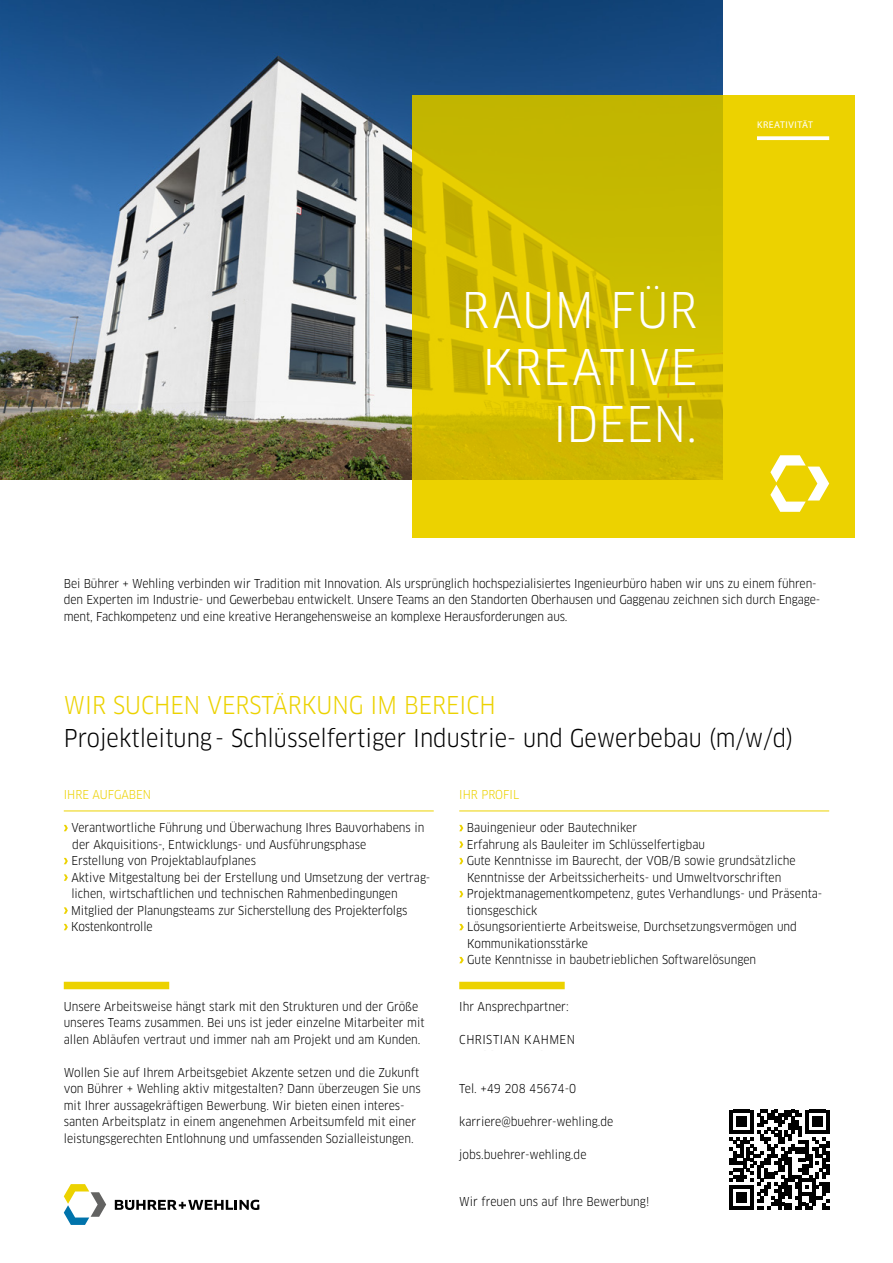
<style>
.page{position:relative;width:893px;height:1263px;background:#fff}
.page>*{position:absolute;margin:0;border:0;box-sizing:border-box;transform-origin:0 0}
.t1{font:condensed 48px/57px "Clan OT";letter-spacing:.01em;color:#fff;text-align:right}
.t2{font:condensed 24px "Clan OT";color:#000}
.t3{font:condensed 24px "Clan OT";color:#ecd200}
.t4{font:condensed 12px/16.5px "Clan OT";color:#000}
.t5{font:condensed 12px "Clan OT";color:#ecd200}
.t6{font:condensed 12px "Clan OT";letter-spacing:.045em;color:#000}
.t7{font:9.75px "Myriad Pro";letter-spacing:.06em;color:#fff}
</style>
<div class="page">
<img style="left:0;top:0;width:723px;height:479px">
<svg style="left:412px;top:95px;width:443px;height:442px;background:#d9c400"></svg>
<svg style="left:770px;top:455px;width:59px;height:57px"></svg>
<svg style="left:729px;top:1109px;width:100px;height:100px"></svg>
<svg style="left:757px;top:136px;width:72px;height:4px"></svg>
<hr style="left:64px;top:810px;width:370px;height:1px;background:#ecd200">
<hr style="left:459px;top:810px;width:370px;height:1px;background:#ecd200">
<div style="left:459px;top:982px;width:106px;height:7px;background:#ecd200"></div>
<div style="left:64px;top:982px;width:105px;height:7px;background:#ecd200"></div>
<svg style="left:115px;top:1200px;width:144px;height:10px"></svg>
<svg style="left:64px;top:1184px;width:42px;height:41px"></svg>
<svg style="left:64px;top:825px;width:4px;height:6px"></svg>
<svg style="left:64px;top:858px;width:4px;height:6px"></svg>
<svg style="left:64px;top:874px;width:4px;height:7px"></svg>
<svg style="left:64px;top:907px;width:4px;height:7px"></svg>
<svg style="left:64px;top:924px;width:4px;height:6px"></svg>
<svg style="left:459px;top:825px;width:4px;height:6px"></svg>
<svg style="left:459px;top:841px;width:4px;height:7px"></svg>
<svg style="left:459px;top:858px;width:4px;height:6px"></svg>
<svg style="left:459px;top:891px;width:4px;height:6px"></svg>
<svg style="left:459px;top:924px;width:5px;height:6px"></svg>
<svg style="left:459px;top:957px;width:5px;height:6px"></svg>
<p class="t7" style="left:757px;top:119px;width:57px">KREATIVITÄT</p>
<h1 class="t1" style="left:461px;top:282px;width:237px">RAUM FÜR<br>KREATIVE<br>IDEEN.</h1>
<p class="t4" style="left:64px;top:575px;width:758px">Bei Bührer + Wehling verbinden wir Tradition mit Innovation. Als ursprünglich hochspezialisiertes Ingenieurbüro haben wir uns zu einem führen&shy;den Experten im Industrie- und Gewerbebau entwickelt. Unsere Teams an den Standorten Oberhausen und Gaggenau zeichnen sich durch Engage&shy;ment, Fachkompetenz und eine kreative Herangehensweise an komplexe Herausforderungen aus.</p>
<h2 class="t3" style="left:64px;top:691px;width:434px">WIR SUCHEN VERSTÄRKUNG IM BEREICH</h2>
<h2 class="t2" style="left:64px;top:724px;width:731px">Projektleitung- Schlüsselfertiger Industrie- und Gewerbebau (m/w/d)</h2>
<p class="t5" style="left:64px;top:787px;width:89px">IHRE AUFGABEN</p>
<p class="t4" style="left:71px;top:819px;width:361px">Verantwortliche Führung und Überwachung Ihres Bauvorhabens in der Akquisitions-, Entwicklungs- und Ausführungsphase<br>Erstellung von Projektablaufplanes<br>Aktive Mitgestaltung bei der Erstellung und Umsetzung der vertrag&shy;lichen, wirtschaftlichen und technischen Rahmenbedingungen Mitglied der Planungsteams zur Sicherstellung des Projekterfolgs Kostenkontrolle</p>
<p class="t4" style="left:64px;top:998px;width:362px">Unsere Arbeitsweise hängt stark mit den Strukturen und der Größe unseres Teams zusammen. Bei uns ist jeder einzelne Mitarbeiter mit allen Abläufen vertraut und immer nah am Projekt und am Kunden.</p>
<p class="t4" style="left:64px;top:1064px;width:358px">Wollen Sie auf Ihrem Arbeitsgebiet Akzente setzen und die Zukunft von Bührer + Wehling aktiv mitgestalten? Dann überzeugen Sie uns mit Ihrer aussagekräftigen Bewerbung. Wir bieten einen interes&shy;santen Arbeitsplatz in einem angenehmen Arbeitsumfeld mit einer leistungsgerechten Entlohnung und umfassenden Sozialleistungen.</p>
<p class="t5" style="left:459px;top:787px;width:61px">IHR PROFIL</p>
<p class="t4" style="left:467px;top:819px;width:357px">Bauingenieur oder Bautechniker<br>Erfahrung als Bauleiter im Schlüsselfertigbau<br>Gute Kenntnisse im Baurecht, der VOB/B sowie grundsätzliche Kenntnisse der Arbeitssicherheits- und Umweltvorschriften Projektmanagementkompetenz, gutes Verhandlungs- und Präsenta&shy;tionsgeschick<br>Lösungsorientierte Arbeitsweise, Durchsetzungsvermögen und Kommunikationsstärke<br>Gute Kenntnisse in baubetrieblichen Softwarelösungen</p>
<p class="t4" style="left:459px;top:998px;width:111px">Ihr Ansprechpartner:</p>
<p class="t6" style="left:459px;top:1032px;width:117px">CHRISTIAN KAHMEN</p>
<p class="t4" style="left:459px;top:1081px;width:118px">Tel. +49 208 45674-0</p>
<p class="t4" style="left:459px;top:1114px;width:156px">karriere@buehrer-wehling.de</p>
<p class="t4" style="left:459px;top:1147px;width:129px">jobs.buehrer-wehling.de</p>
<p class="t4" style="left:459px;top:1193px;width:192px">Wir freuen uns auf Ihre Bewerbung!</p>
</div>
